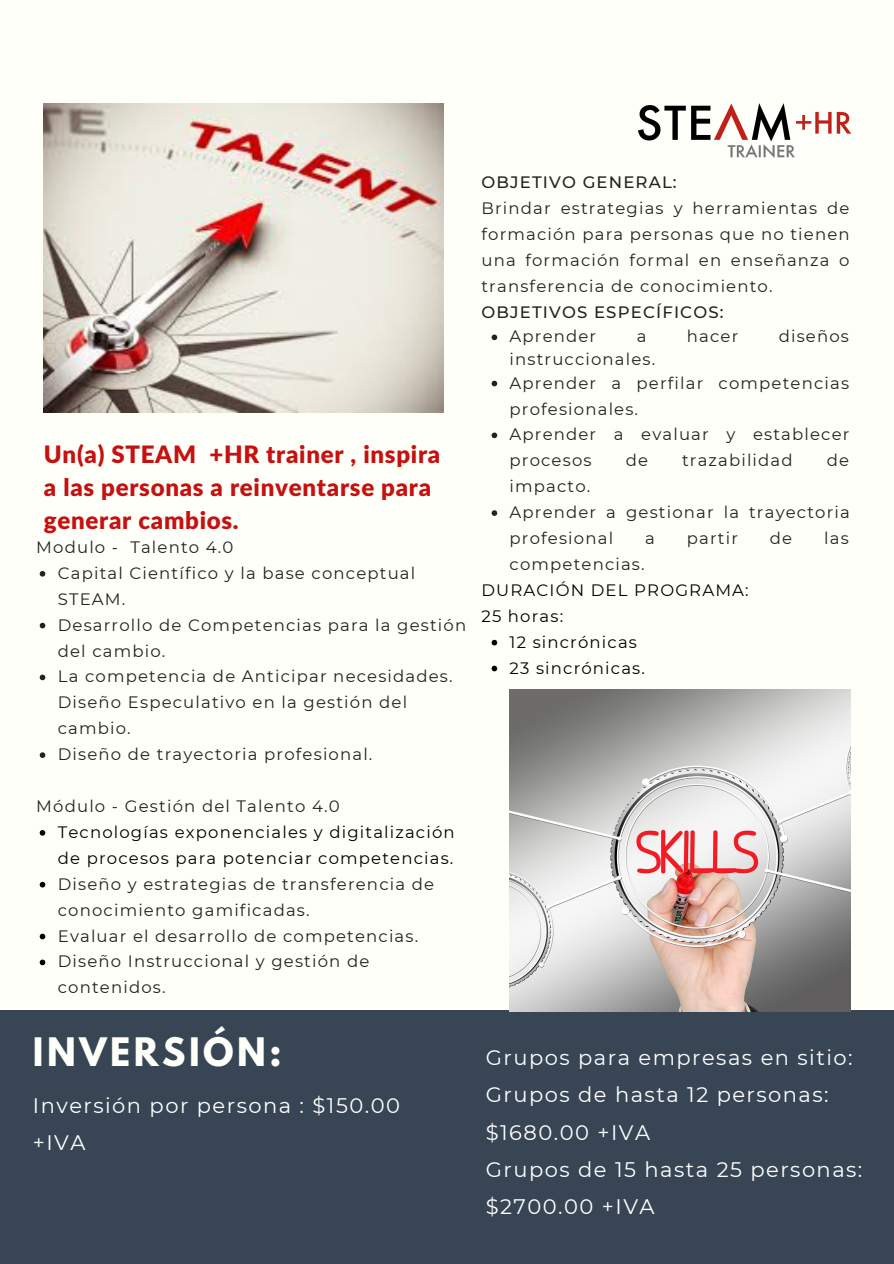
<style>
.page{position:relative;width:894px;height:1264px;background:#fff}
.page>*{position:absolute;margin:0;border:0;box-sizing:border-box;transform-origin:0 0}
.t1{font:700 34.8px "League Spartan";letter-spacing:.1em;color:#fffff9}
.t2{font:900 24px/33px "Lato Latin";letter-spacing:.03em;color:#c51110}
.t3{font:21px/37.2px "Montserrat";letter-spacing:.07em;color:#fff}
.t4{font:16.5px/26px "Montserrat";letter-spacing:.07em;color:#222}
.t5{font:16.5px/26px "Montserrat";letter-spacing:.07em;color:#000}
.t6{font:500 16.5px "Montserrat";letter-spacing:.07em;color:#222}
</style>
<div class="page">
<div style="left:0;top:0;width:893px;height:1263px;background:#fffff9"></div>
<svg style="left:40px;top:571px;width:5px;height:5px"></svg>
<svg style="left:40px;top:622px;width:5px;height:6px"></svg>
<svg style="left:40px;top:674px;width:5px;height:6px"></svg>
<svg style="left:40px;top:752px;width:5px;height:6px"></svg>
<svg style="left:40px;top:830px;width:5px;height:5px"></svg>
<svg style="left:40px;top:881px;width:5px;height:6px"></svg>
<svg style="left:40px;top:933px;width:5px;height:6px"></svg>
<svg style="left:40px;top:959px;width:5px;height:6px"></svg>
<svg style="left:491px;top:334px;width:6px;height:6px"></svg>
<svg style="left:491px;top:381px;width:6px;height:5px"></svg>
<svg style="left:491px;top:432px;width:6px;height:6px"></svg>
<svg style="left:491px;top:510px;width:6px;height:6px"></svg>
<svg style="left:491px;top:640px;width:6px;height:5px"></svg>
<svg style="left:491px;top:665px;width:6px;height:6px"></svg>
<div style="left:0;top:1010px;width:893px;height:253px;background:#374554"></div>
<img style="left:44px;top:104px;width:400px;height:308px">
<img style="left:509px;top:690px;width:341px;height:321px">
<img style="left:638px;top:104px;width:212px;height:54px">
<h2 class="t2" style="left:44px;top:439px;width:398px">Un(a) STEAM +HR trainer , inspira a las personas a reinventarse para generar cambios.</h2>
<p class="t4" style="left:36px;top:534px;width:199px">Modulo - Talento 4.0</p>
<p class="t4" style="left:58px;top:560px;width:410px">Capital Científico y la base conceptual<br>STEAM.<br>Desarrollo de Competencias para la gestión del cambio.<br>La competencia de Anticipar necesidades.<br>Diseño Especulativo en la gestión del cambio.<br>Diseño de trayectoria profesional.</p>
<p class="t4" style="left:36px;top:793px;width:305px">Módulo - Gestión del Talento 4.0</p>
<p class="t5" style="left:58px;top:819px;width:398px">Tecnologías exponenciales y digitalización de procesos para potenciar competencias.</p>
<p class="t4" style="left:58px;top:870px;width:377px">Diseño y estrategias de transferencia de conocimiento gamificadas.<br>Evaluar el desarrollo de competencias.<br>Diseño Instruccional y gestión de contenidos.</p>
<h1 class="t1" style="left:33px;top:1034px;width:250px">INVERSIÓN:</h1>
<p class="t3" style="left:33px;top:1086px;width:368px">Inversión por persona : $150.00 +IVA</p>
<p class="t6" style="left:481px;top:172px;width:197px">OBJETIVO GENERAL:</p>
<p class="t4" style="left:481px;top:195px;width:369px;text-align:justify">Brindar estrategias y herramientas de formación para personas que no tienen una formación formal en enseñanza o transferencia de conocimiento.</p>
<p class="t6" style="left:481px;top:302px;width:243px">OBJETIVOS ESPECÍFICOS:</p>
<p class="t4" style="left:509px;top:323px;width:88px">Aprender</p>
<p class="t4" style="left:636px;top:323px;width:11px">a</p>
<p class="t4" style="left:686px;top:323px;width:53px">hacer</p>
<p class="t4" style="left:778px;top:323px;width:72px">diseños</p>
<p class="t4" style="left:509px;top:347px;width:341px;line-height:23.7px">instruccionales.<br>Aprender a perfilar competencias</p>
<p class="t4" style="left:509px;top:395px;width:341px">profesionales.<br>Aprender a evaluar y establecer procesos</p>
<p class="t4" style="left:625px;top:447px;width:24px">de</p>
<p class="t4" style="left:681px;top:447px;width:112px">trazabilidad</p>
<p class="t4" style="left:826px;top:447px;width:24px">de</p>
<p class="t4" style="left:509px;top:473px;width:342px">impacto.<br>Aprender a gestionar la trayectoria profesional</p>
<p class="t4" style="left:645px;top:525px;width:11px">a</p>
<p class="t4" style="left:686px;top:525px;width:53px">partir</p>
<p class="t4" style="left:769px;top:525px;width:24px">de</p>
<p class="t4" style="left:824px;top:525px;width:26px">las</p>
<p class="t4" style="left:509px;top:551px;width:137px">competencias.</p>
<p class="t5" style="left:481px;top:577px;width:269px">DURACIÓN DEL PROGRAMA:<br>25 horas:</p>
<p class="t5" style="left:509px;top:629px;width:137px">12 sincrónicas<br>23 sincrónicas.</p>
<p class="t3" style="left:485px;top:1039px;width:378px">Grupos para empresas en sitio:<br>Grupos de hasta 12 personas: $1680.00 +IVA<br>Grupos de 15 hasta 25 personas: $2700.00 +IVA</p>
</div>
